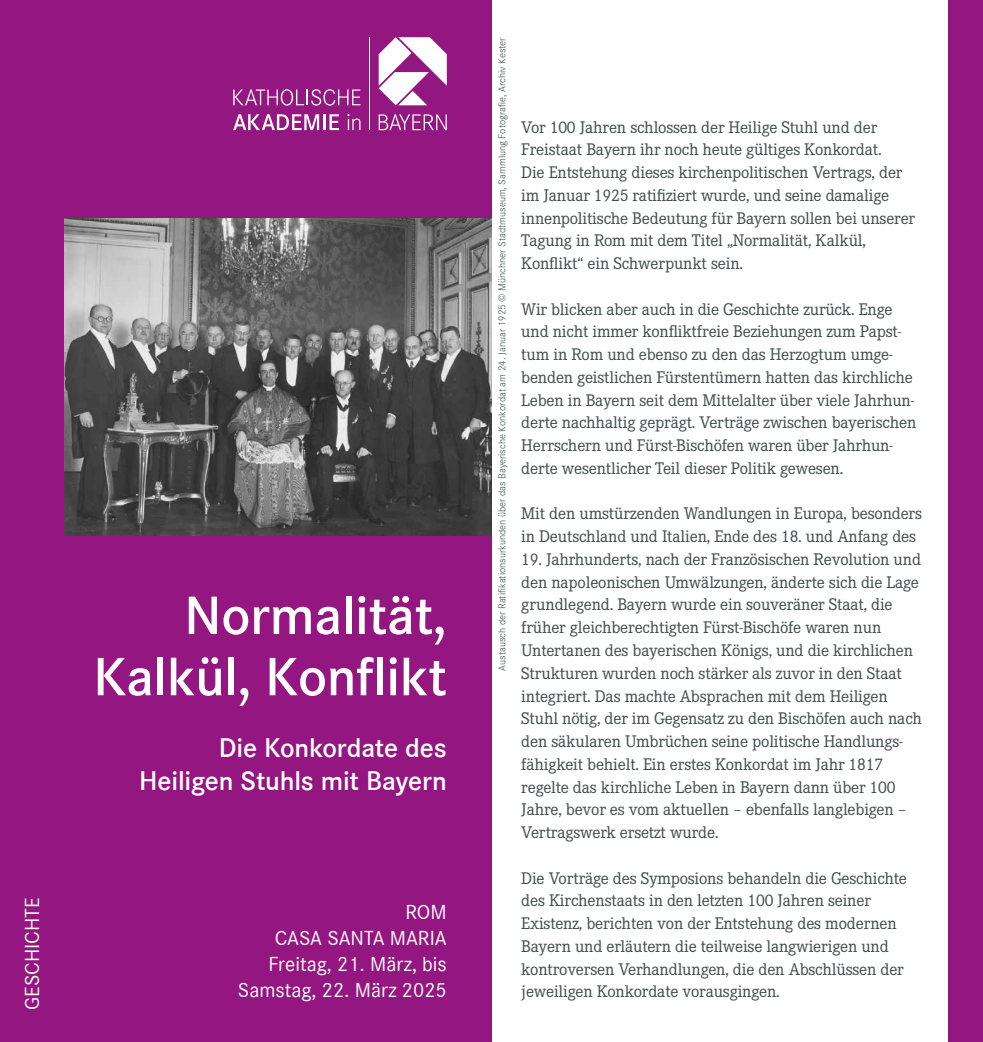
<style>
.page{position:relative;width:983px;height:1042px;background:#fff}
.page>*{position:absolute;margin:0;border:0;box-sizing:border-box;transform-origin:0 0}
.t1{font:600 56px/61.2px "Corporate S";letter-spacing:-.005em;color:#fff;text-align:right}
.t2{font:600 28px/33.2px "Corporate S";letter-spacing:-.005em;color:#fff;text-align:right}
.t3{font:21px/26.2px "Corporate S";color:#fff;text-align:right}
.t4{font:17.5px/22.8px "Corporate E";letter-spacing:-.01em;color:#434e4e}
.t5{font:300 10.5px "Corporate S";color:#434e4e}
</style>
<div class="page">
<div style="left:0;top:0;width:491px;height:1042px;background:#941680"></div>
<div style="left:947px;top:0;width:35px;height:1042px;background:#941680"></div>
<svg style="left:378px;top:37px;width:68px;height:68px"></svg>
<svg style="left:378px;top:114px;width:68px;height:16px"></svg>
<svg style="left:233px;top:114px;width:106px;height:16px"></svg>
<svg style="left:347px;top:114px;width:13px;height:16px"></svg>
<svg style="left:233px;top:89px;width:127px;height:17px"></svg>
<hr style="left:369px;top:37px;width:1px;height:93px;background:#fff">
<img style="left:64px;top:219px;width:427px;height:316px">
<p class="t3" style="left:18px;top:1009px;width:114px;rotate:-90deg">GESCHICHTE</p>
<h1 class="t1" style="left:93px;top:583px;width:355px">Normalität,<br>Kalkül, Konflikt</h1>
<h2 class="t2" style="left:139px;top:730px;width:309px">Die Konkordate des<br>Heiligen Stuhls mit Bayern</h2>
<p class="t3" style="left:238px;top:897px;width:210px">ROM<br>CASA SANTA MARIA<br>Freitag, 21. März, bis<br>Samstag, 22. März 2025</p>
<p class="t5" style="left:495px;top:670px;width:635px;rotate:-90deg">Austausch der Ratifikationsurkunden über das Bayerische Konkordat am 24. Januar 1925 © Münchner Stadtmuseum, Sammlung Fotografie, Archiv Kester</p>
<p class="t4" style="left:521px;top:115px;width:395px">Vor 100 Jahren schlossen der Heilige Stuhl und der Freistaat Bayern ihr noch heute gültiges Konkordat.<br>Die Entstehung dieses kirchenpolitischen Vertrags, der im Januar 1925 ratifiziert wurde, und seine damalige innenpolitische Bedeutung für Bayern sollen bei unserer Tagung in Rom mit dem Titel „Normalität, Kalkül, Konflikt“ ein Schwerpunkt sein.</p>
<p class="t4" style="left:521px;top:297px;width:396px">Wir blicken aber auch in die Geschichte zurück. Enge und nicht immer konfliktfreie Beziehungen zum Papst&shy;tum in Rom und ebenso zu den das Herzogtum umge&shy;benden geistlichen Fürstentümern hatten das kirchliche Leben in Bayern seit dem Mittelalter über viele Jahrhun&shy;derte nachhaltig geprägt. Verträge zwischen bayerischen Herrschern und Fürst-Bischöfen waren über Jahrhun&shy;derte wesentlicher Teil dieser Politik gewesen.</p>
<p class="t4" style="left:521px;top:502px;width:402px">Mit den umstürzenden Wandlungen in Europa, besonders in Deutschland und Italien, Ende des 18. und Anfang des</p>
<p class="t4" style="left:521px;top:547px;width:402px">19. Jahrhunderts, nach der Französischen Revolution und den napoleonischen Umwälzungen, änderte sich die Lage grundlegend. Bayern wurde ein souveräner Staat, die früher gleichberechtigten Fürst-Bischöfe waren nun Untertanen des bayerischen Königs, und die kirchlichen Strukturen wurden noch stärker als zuvor in den Staat integriert. Das machte Absprachen mit dem Heiligen Stuhl nötig, der im Gegensatz zu den Bischöfen auch nach den säkularen Umbrüchen seine politische Handlungs&shy;fähigkeit behielt. Ein erstes Konkordat im Jahr 1817 regelte das kirchliche Leben in Bayern dann über 100<br>Jahre, bevor es vom aktuellen – ebenfalls langlebigen – Vertragswerk ersetzt wurde.</p>
<p class="t4" style="left:521px;top:866px;width:387px">Die Vorträge des Symposions behandeln die Geschichte des Kirchenstaats in den letzten 100 Jahren seiner Existenz, berichten von der Entstehung des modernen Bayern und erläutern die teilweise langwierigen und kontroversen Verhandlungen, die den Abschlüssen der jeweiligen Konkordate vorausgingen.</p>
</div>
